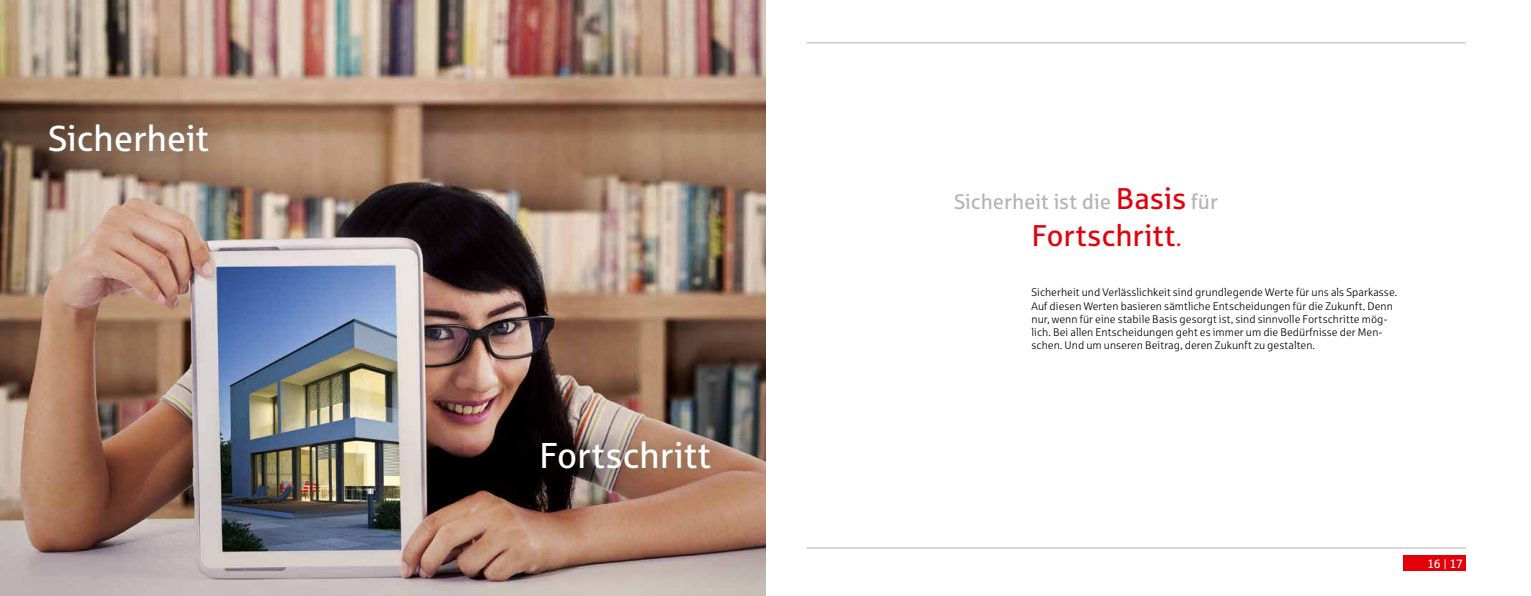
<style>
.page{position:relative;width:1531px;height:596px;background:#fff}
.page>*{position:absolute;margin:0;border:0;box-sizing:border-box;transform-origin:0 0}
.t1{font:36px "Sparkasse Rg";letter-spacing:-.005em;color:#fff}
.t2{font:30px "Sparkasse Rg";color:#e3000b}
.t3{font:21px "Sparkasse Rg";color:#b2b3b5}
.t4{font:12px "Sparkasse Rg";color:#fff}
.t5{font:11px/13.2px "Sparkasse Lt";letter-spacing:.005em;color:#000}
.s1{font-size:30px;color:#e3000b}
.s2{font-size:21px}
</style>
<div class="page">
<hr style="left:806px;top:547px;width:660px;height:1px;background:#b2b3b5">
<hr style="left:806px;top:43px;width:660px;height:1px;background:#b2b3b5">
<img style="left:0;top:0;width:765px;height:595px">
<div style="left:514px;top:414px;width:222px;height:81px;background:#000;opacity:.75"></div>
<div style="left:23px;top:98px;width:211px;height:81px;background:#000;opacity:.75"></div>
<div style="left:1403px;top:555px;width:63px;height:15px;background:#e3000b"></div>
<h1 class="t1" style="left:48px;top:116px;width:162px">Sicherheit</h1>
<h1 class="t1" style="left:539px;top:432px;width:173px">Fortschritt</h1>
<h3 class="t3" style="left:954px;top:189px;width:265px">Sicherheit ist die <span class="s1">Basis</span> für</h3>
<h2 class="t2" style="left:1031px;top:217px;width:151px">Fortschritt<span class="s2">.</span></h2>
<p class="t5" style="left:1031px;top:285px;width:367px">Sicherheit und Verlässlichkeit sind grundlegende Werte für uns als Sparkasse.<br>Auf diesen Werten basieren sämtliche Entscheidungen für die Zukunft. Denn nur, wenn für eine stabile Basis gesorgt ist, sind sinnvolle Fortschritte mög&shy;lich. Bei allen Entscheidungen geht es immer um die Bedürfnisse der Men&shy;schen. Und um unseren Beitrag, deren Zukunft zu gestalten.</p>
<p class="t4" style="left:1427px;top:556px;width:37px">16 | 17</p>
</div>
